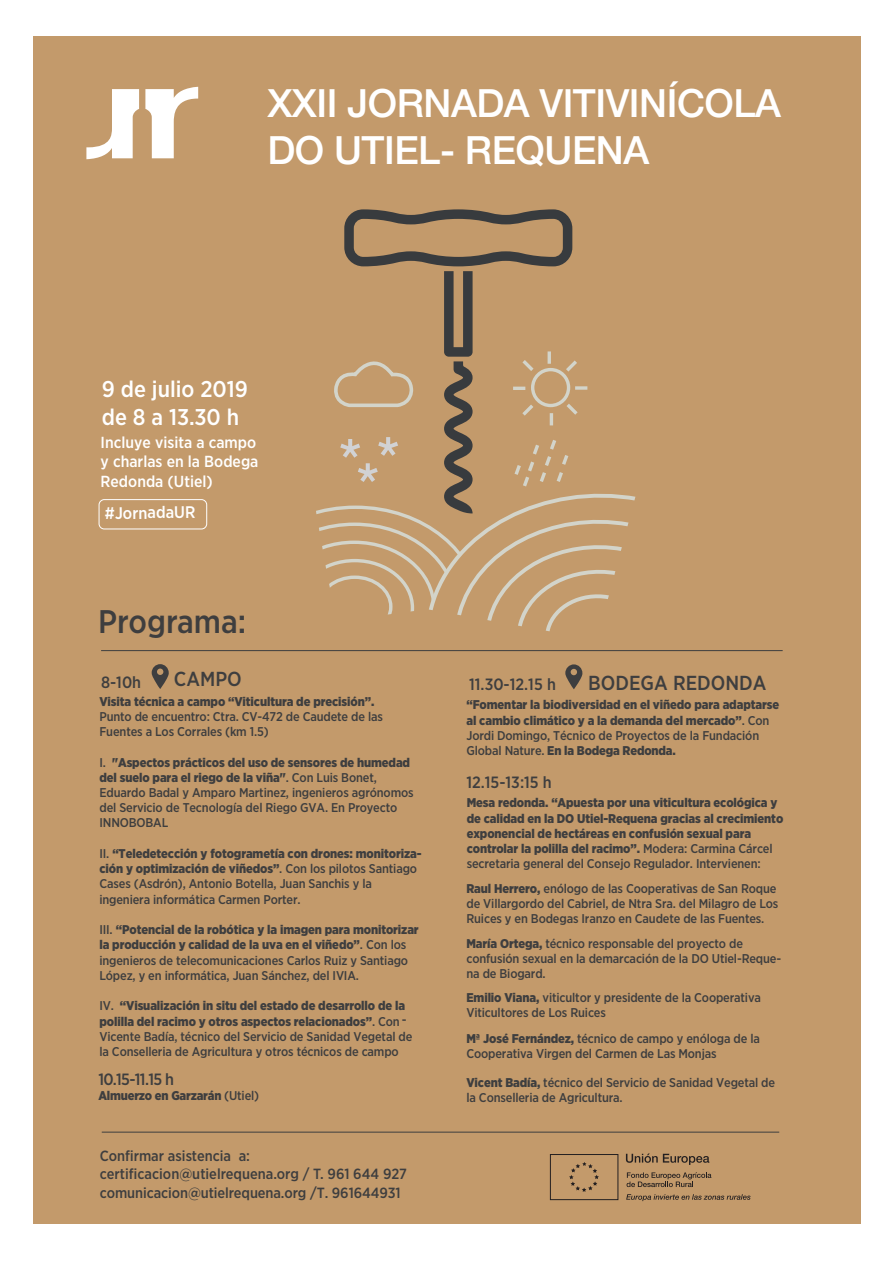
<style>
.page{position:relative;width:893px;height:1263px;background:#fff}
.page>*{position:absolute;margin:0;border:0;box-sizing:border-box;transform-origin:0 0}
.t1{font:500 38.7px/46.5px "Helvetica Neue";letter-spacing:-.01em;color:#fff}
.t2{font:500 32.7px "Gotham Narrow";color:#3e3e3f}
.t3{font:500 22.8px/27.3px "Gotham Narrow";color:#fff}
.t4{font:500 20.25px "Gotham Narrow";color:#3e3e3f}
.t5{font:500 16.65px "Gotham Narrow";color:#fff}
.t6{font:500 16.35px "Gotham Narrow";color:#3e3e3f}
.t7{font:500 16.05px/19.2px "Gotham Narrow";color:#fff}
.t8{font:500 14.7px/17.7px "Gotham Narrow";letter-spacing:-.005em;color:#3e3e3f}
.t9{font:500 12.75px/15.3px "Gotham Narrow";letter-spacing:-.01em;color:#3e3e3f}
.t10{font:900 12.75px/15.3px "Gotham Narrow";letter-spacing:-.01em;color:#3e3e3f}
.s1{font-weight:900}
.s2{font-weight:500}
</style>
<div class="page">
<div style="left:33px;top:36px;width:827px;height:1187px;background:#c39a6b"></div>
<svg style="left:86px;top:89px;width:53px;height:70px"></svg>
<svg style="left:145px;top:87px;width:53px;height:71px"></svg>
<hr style="left:102px;top:1132px;width:677px;height:1px;background:#3e3e3f">
<div style="left:550px;top:1154px;width:68px;height:46px;border:1px solid #231f20"></div>
<svg style="left:626px;top:1153px;width:83px;height:12px"></svg>
<svg style="left:627px;top:1172px;width:84px;height:15px"></svg>
<svg style="left:626px;top:1194px;width:124px;height:7px"></svg>
<svg style="left:569px;top:1162px;width:30px;height:30px"></svg>
<hr style="left:101px;top:650px;width:682px;height:1px;background:#3e3e3f">
<svg style="left:152px;top:664px;width:17px;height:25px"></svg>
<svg style="left:314px;top:209px;width:327px;height:480px"></svg>
<div style="left:99px;top:499px;width:108px;height:30px;border:1px solid #fff;border-radius:5px"></div>
<h1 class="t1" style="left:267px;top:77px;width:515px">XXII JORNADA VITIVINÍCOLA<br>DO UTIEL- REQUENA</h1>
<h3 class="t3" style="left:102px;top:375px;width:148px">9 de julio 2019 de 8 a 13.30 h</h3>
<p class="t7" style="left:101px;top:433px;width:159px">Incluye visita a campo y charlas en la Bodega<br>Redonda (Utiel)</p>
<h3 class="t5" style="left:105px;top:503px;width:92px;rotate:-1deg">#JornadaUR</h3>
<h2 class="t2" style="left:98px;top:600px;width:149px">Programa:</h2>
<h3 class="t4" style="left:174px;top:666px;width:69px">CAMPO</h3>
<h3 class="t4" style="left:588px;top:669px;width:180px">BODEGA REDONDA</h3>
<p class="t6" style="left:101px;top:671px;width:42px">8-10h</p>
<p class="t10" style="left:99px;top:693px;width:276px">Visita técnica a campo “Viticultura de precisión”.</p>
<p class="t9" style="left:99px;top:708px;width:285px">Punto de encuentro: Ctra. CV-472 de Caudete de las<br>Fuentes a Los Corrales (km 1.5)</p>
<p class="t9" style="left:99px;top:754px;width:316px">I. <span class="s1">"Aspectos prácticos del uso de sensores de humedad del suelo para el riego de la viña"</span>. Con Luis Bonet, Eduardo Badal y Amparo Martinez, ingenieros agrónomos del Servicio de Tecnología del Riego GVA. En Proyecto INNOBOBAL</p>
<p class="t9" style="left:99px;top:846px;width:324px">II. <span class="s1">“Teledetección y fotogrametía con drones: monitoriza&shy;ción y optimización de viñedos”</span>. Con los pilotos Santiago Cases (Asdrón), Antonio Botella, Juan Sanchis y la ingeniera informática Carmen Porter.</p>
<p class="t9" style="left:99px;top:922px;width:321px">III. <span class="s1">“Potencial de la robótica y la imagen para monitorizar la producción y calidad de la uva en el viñedo”</span>. Con los ingenieros de telecomunicaciones Carlos Ruiz y Santiago López, y en informática, Juan Sánchez, del IVIA.</p>
<p class="t9" style="left:99px;top:998px;width:314px">IV. <span class="s1">“Visualización in situ del estado de desarrollo de la polilla del racimo y otros aspectos relacionados”</span>. Con Vicente Badía, técnico del Servicio de Sanidad Vegetal de la Conselleria de Agricultura y otros técnicos de campo</p>
<p class="t6" style="left:469px;top:673px;width:88px">11.30-12.15 h</p>
<p class="t10" style="left:466px;top:697px;width:314px">“Fomentar la biodiversidad en el viñedo para adaptarse al cambio climático y a la demanda del mercado”<span class="s2">. Con Jordi Domingo, Técnico de Proyectos de la Fundación Global Nature.</span> En la Bodega Redonda.</p>
<p class="t6" style="left:466px;top:771px;width:87px">12.15-13:15 h</p>
<p class="t10" style="left:467px;top:795px;width:318px">Mesa redonda. “Apuesta por una viticultura ecológica y de calidad en la DO Utiel-Requena gracias al crecimiento exponencial de hectáreas en confusión sexual para controlar la polilla del racimo”. <span class="s2">Modera: Carmina Cárcel secretaria general del Consejo Regulador. Intervienen:</span></p>
<p class="t9" style="left:466px;top:880px;width:313px"><span class="s1">Raul Herrero,</span> enólogo de las Cooperativas de San Roque de Villargordo del Cabriel, de Ntra Sra. del Milagro de Los<br>Ruices y en Bodegas Iranzo en Caudete de las Fuentes.</p>
<p class="t9" style="left:466px;top:935px;width:316px"><span class="s1">María Ortega,</span> técnico responsable del proyecto de confusión sexual en la demarcación de la DO Utiel-Reque&shy;na de Biogard.</p>
<p class="t9" style="left:466px;top:990px;width:296px"><span class="s1">Emilio Viana,</span> viticultor y presidente de la Cooperativa<br>Viticultores de Los Ruices</p>
<p class="t9" style="left:466px;top:1030px;width:295px"><span class="s1">Mª José Fernández,</span> técnico de campo y enóloga de la<br>Cooperativa Virgen del Carmen de Las Monjas</p>
<p class="t9" style="left:466px;top:1074px;width:310px"><span class="s1">Vicent Badía,</span> técnico del Servicio de Sanidad Vegetal de la Conselleria de Agricultura.</p>
<p class="t9" style="left:402px;top:1012px;width:6px">-</p>
<p class="t6" style="left:98px;top:1069px;width:77px">10.15-11.15 h</p>
<p class="t10" style="left:98px;top:1088px;width:162px">Almuerzo en Garzarán <span class="s2">(Utiel)</span></p>
<p class="t8" style="left:100px;top:1147px;width:309px">Confirmar asistencia a: certificacion@utielrequena.org / T. 961 644 927</p>
<p class="t8" style="left:100px;top:1184px;width:302px">comunicacion@utielrequena.org /T. 961644931</p>
</div>
